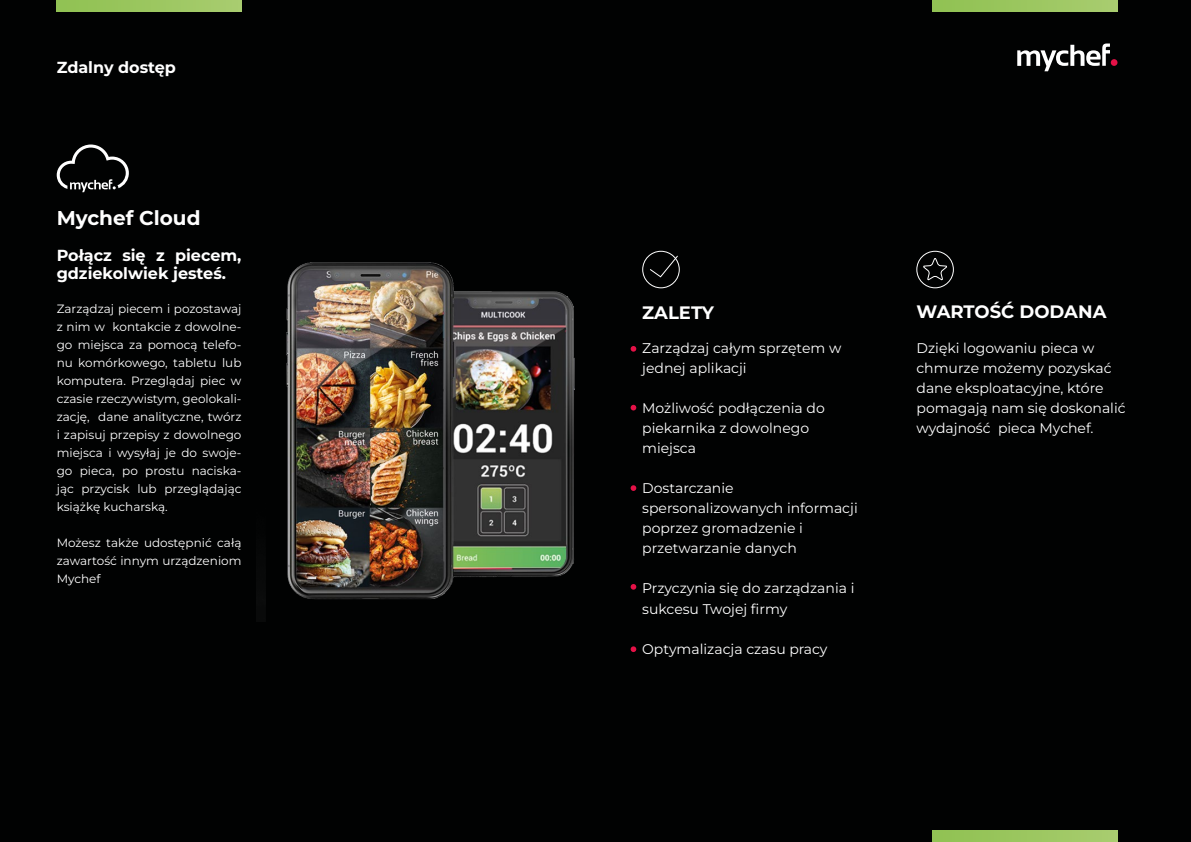
<style>
.page{position:relative;width:1191px;height:842px;background:#010202}
.page>*{position:absolute;margin:0;border:0;box-sizing:border-box;transform-origin:0 0}
.t1{font:700 20px "Montserrat";color:#fff}
.t2{font:700 18px "Montserrat";color:#fff}
.t3{font:700 16px/18px "Montserrat";color:#fff}
.t4{font:14px/20px "Montserrat";color:#fff}
.t5{font:12px/18px "Montserrat";color:#fff;text-align:justify}
</style>
<div class="page">
<svg style="left:57px;top:0;width:184px;height:11px;background:#9bc660"></svg>
<svg style="left:932px;top:831px;width:185px;height:11px;background:#9bc660"></svg>
<svg style="left:932px;top:0;width:185px;height:11px;background:#9bc660"></svg>
<div style="left:1110px;top:59px;width:7px;height:7px;background:#e51147;border-radius:50%"></div>
<svg style="left:1017px;top:44px;width:93px;height:27px"></svg>
<svg style="left:922px;top:258px;width:26px;height:23px"></svg>
<div style="left:916px;top:251px;width:38px;height:37px;border:1px solid #fff;border-radius:50%"></div>
<svg style="left:57px;top:144px;width:72px;height:48px;background:#2c2d2d"></svg>
<div style="left:642px;top:251px;width:38px;height:37px;border:1px solid #fff;border-radius:50%"></div>
<svg style="left:649px;top:255px;width:30px;height:23px"></svg>
<svg style="left:630px;top:346px;width:6px;height:6px"></svg>
<svg style="left:630px;top:405px;width:6px;height:5px"></svg>
<svg style="left:630px;top:485px;width:6px;height:6px"></svg>
<svg style="left:630px;top:584px;width:6px;height:6px"></svg>
<svg style="left:630px;top:646px;width:6px;height:6px"></svg>
<img style="left:256px;top:199px;width:373px;height:423px">
<h3 class="t3" style="left:57px;top:58px;width:121px">Zdalny dostęp</h3>
<h1 class="t1" style="left:57px;top:204px;width:145px">Mychef Cloud</h1>
<h3 class="t3" style="left:57px;top:246px;width:186px">Połącz się z piecem, gdziekolwiek jesteś.</h3>
<p class="t5" style="left:57px;top:299px;width:186px">Zarządzaj piecem i pozostawaj z nim w kontakcie z dowolne&shy;go miejsca za pomocą telefo&shy;nu komórkowego, tabletu lub komputera. Przeglądaj piec w czasie rzeczywistym, geolokali&shy;zację, dane analityczne, twórz i zapisuj przepisy z dowolnego miejsca i wysyłaj je do swoje&shy;go pieca, po prostu naciska&shy;jąc przycisk lub przeglądając książkę kucharską.</p>
<p class="t5" style="left:57px;top:533px;width:186px">Możesz także udostępnić całą zawartość innym urządzeniom Mychef</p>
<h2 class="t2" style="left:642px;top:301px;width:73px">ZALETY</h2>
<p class="t4" style="left:642px;top:338px;width:201px">Zarządzaj całym sprzętem w jednej aplikacji</p>
<p class="t4" style="left:642px;top:398px;width:184px">Możliwość podłączenia do piekarnika z dowolnego miejsca</p>
<p class="t4" style="left:642px;top:478px;width:217px">Dostarczanie spersonalizowanych informacji poprzez gromadzenie i przetwarzanie danych</p>
<p class="t4" style="left:642px;top:578px;width:214px">Przyczynia się do zarządzania i sukcesu Twojej firmy</p>
<p class="t4" style="left:642px;top:638px;width:187px">Optymalizacja czasu pracy</p>
<h2 class="t2" style="left:916px;top:300px;width:191px">WARTOŚĆ DODANA</h2>
<p class="t4" style="left:916px;top:338px;width:211px">Dzięki logowaniu pieca w chmurze możemy pozyskać dane eksploatacyjne, które pomagają nam się doskonalić wydajność pieca Mychef.</p>
</div>
